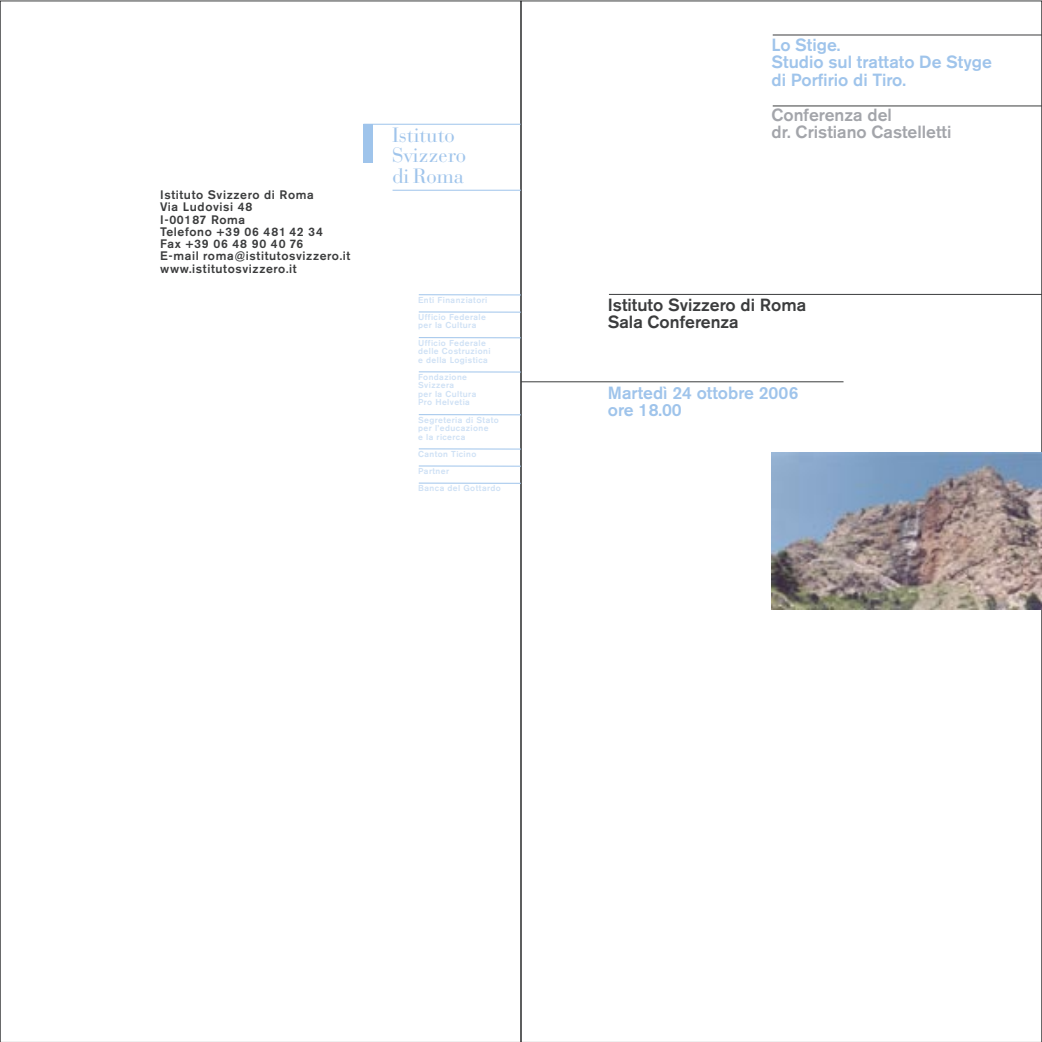
<style>
.page{position:relative;width:1042px;height:1042px;background:#fff}
.page>*{position:absolute;margin:0;border:0;box-sizing:border-box;transform-origin:0 0}
.t1{font:20.47px "Bauer Bodoni";color:#9fc4eb}
.t2{font:20.47px "Bauer Bodoni";letter-spacing:.02em;color:#9fc4eb}
.t3{font:500 17.5px/17.5px "Akzidenz Grotesk BE";color:#9fc4eb}
.t4{font:500 17.5px "Akzidenz Grotesk BE";color:#a3a5aa}
.t5{font:500 17.5px "Akzidenz Grotesk BE";color:#3b3c3d}
.t6{font:500 12.25px "Akzidenz Grotesk BE";letter-spacing:.05em;color:#3b3c3d}
.t7{font:500 12.25px "Akzidenz Grotesk BE";letter-spacing:.07em;color:#3b3c3d}
.t8{font:500 8.58px/8.6px "Akzidenz Grotesk BE";letter-spacing:.05em;color:#cfe1f5}
</style>
<div class="page">
<div style="left:363px;top:124px;width:10px;height:38px;background:#9fc4eb"></div>
<hr style="left:363px;top:124px;width:157px;height:1px;background:#9fc4eb">
<hr style="left:392px;top:190px;width:129px;height:1px;background:#9fc4eb">
<img style="left:771px;top:452px;width:271px;height:157px">
<hr style="left:419px;top:294px;width:102px;height:1px;background:#9fc4eb">
<hr style="left:419px;top:312px;width:102px;height:1px;background:#9fc4eb">
<hr style="left:419px;top:466px;width:102px;height:1px;background:#9fc4eb">
<hr style="left:419px;top:337px;width:102px;height:1px;background:#9fc4eb">
<hr style="left:419px;top:371px;width:102px;height:1px;background:#9fc4eb">
<hr style="left:419px;top:414px;width:102px;height:1px;background:#9fc4eb">
<hr style="left:419px;top:448px;width:102px;height:1px;background:#9fc4eb">
<hr style="left:419px;top:483px;width:102px;height:1px;background:#9fc4eb">
<hr style="left:521px;top:381px;width:322px;height:1px;background:#3b3c3d">
<hr style="left:609px;top:294px;width:433px;height:1px;background:#3b3c3d">
<hr style="left:773px;top:35px;width:269px;height:1px;background:#3b3c3d">
<hr style="left:773px;top:106px;width:269px;height:1px;background:#3b3c3d">
<p class="t6" style="left:160px;top:187px;width:155px">Istituto Svizzero di Roma</p>
<p class="t6" style="left:160px;top:200px;width:94px">Via Ludovisi 48</p>
<p class="t6" style="left:160px;top:212px;width:87px">I-00187 Roma</p>
<p class="t6" style="left:160px;top:224px;width:164px">Telefono +39 06 481 42 34</p>
<p class="t7" style="left:160px;top:236px;width:145px">Fax +39 06 48 90 40 76</p>
<p class="t6" style="left:160px;top:249px;width:192px">E-mail roma@istitutosvizzero.it</p>
<p class="t6" style="left:160px;top:261px;width:138px">www.istitutosvizzero.it</p>
<p class="t3" style="left:771px;top:36px;width:70px">Lo Stige.</p>
<p class="t3" style="left:771px;top:53px;width:222px">Studio sul trattato De Styge di Porfirio di Tiro.</p>
<p class="t4" style="left:771px;top:104px;width:122px">Conferenza del</p>
<p class="t1" style="left:392px;top:123px;width:64px">Istituto</p>
<p class="t4" style="left:771px;top:122px;width:181px">dr. Cristiano Castelletti</p>
<p class="t2" style="left:392px;top:143px;width:76px">Svizzero</p>
<p class="t1" style="left:392px;top:164px;width:74px">di Roma</p>
<p class="t8" style="left:418px;top:295px;width:71px">Enti Finanziatori</p>
<p class="t8" style="left:418px;top:313px;width:69px">Ufficio Federale</p>
<p class="t8" style="left:418px;top:321px;width:60px">per la Cultura</p>
<p class="t8" style="left:418px;top:338px;width:69px">Ufficio Federale</p>
<p class="t8" style="left:418px;top:347px;width:74px">delle Costruzioni</p>
<p class="t8" style="left:418px;top:355px;width:71px">e della Logistica</p>
<p class="t8" style="left:418px;top:372px;width:50px">Fondazione</p>
<p class="t8" style="left:418px;top:381px;width:37px">Svizzera</p>
<p class="t8" style="left:418px;top:389px;width:60px">per la Cultura</p>
<p class="t8" style="left:418px;top:398px;width:53px">Pro Helvetia</p>
<p class="t8" style="left:418px;top:415px;width:82px">Segreteria di Stato per l’educazione</p>
<p class="t8" style="left:418px;top:432px;width:49px">e la ricerca</p>
<p class="t8" style="left:418px;top:449px;width:60px">Canton Ticino</p>
<p class="t8" style="left:418px;top:466px;width:32px">Partner</p>
<p class="t8" style="left:418px;top:484px;width:84px">Banca del Gottardo</p>
<p class="t5" style="left:608px;top:294px;width:200px">Istituto Svizzero di Roma</p>
<p class="t5" style="left:608px;top:312px;width:132px">Sala Conferenza</p>
<p class="t3" style="left:608px;top:383px;width:192px">Martedì 24 ottobre 2006</p>
<p class="t3" style="left:608px;top:401px;width:75px">ore 18.00</p>
</div>
